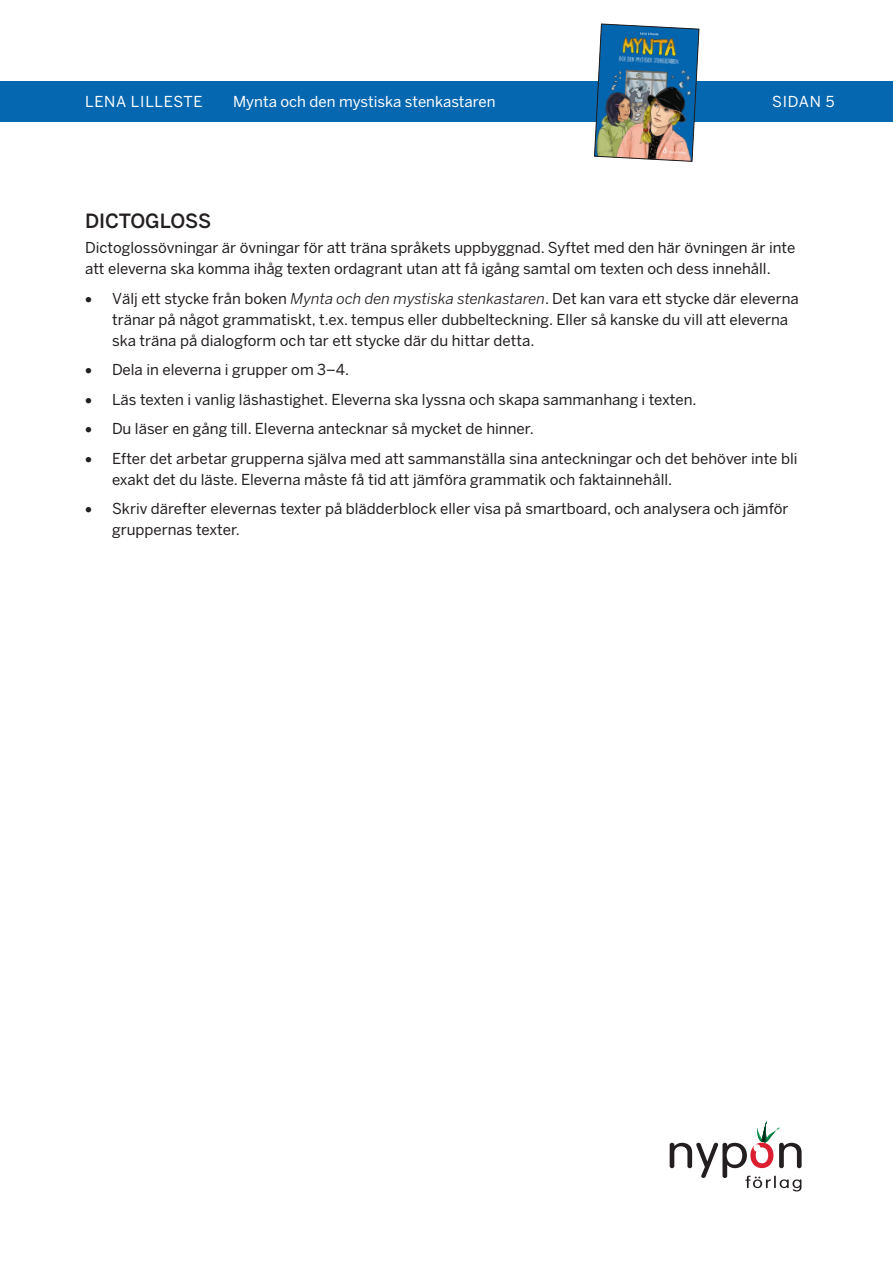
<style>
.page{position:relative;width:893px;height:1263px;background:#fff}
.page>*{position:absolute;margin:0;border:0;box-sizing:border-box;transform-origin:0 0}
.t1{font:500 19.5px "Benton Sans";letter-spacing:-.01em;color:#231f20}
.Brödtext{font:15px/21px "Benton Sans";color:#231f20}
.t2{font:15px "Benton Sans";color:#fff}
.t3{font:15px "Benton Sans";letter-spacing:.05em;color:#fff}
.s1{font-style:italic}
</style>
<div class="page">
<div style="left:0;top:81px;width:893px;height:40px;background:#0567b0"></div>
<svg style="left:670px;top:1121px;width:132px;height:70px"></svg>
<img style="left:594px;top:23px;width:105px;height:139px">
<p class="t3" style="left:85px;top:93px;width:119px">LENA LILLESTE</p>
<p class="t2" style="left:233px;top:93px;width:264px">Mynta och den mystiska stenkastaren</p>
<p class="t2" style="left:772px;top:93px;width:64px">SIDAN 5</p>
<h1 class="t1" style="left:85px;top:210px;width:128px">DICTOGLOSS</h1>
<p class="Brödtext" style="left:85px;top:238px;width:712px">Dictoglossövningar är övningar för att träna språkets uppbyggnad. Syftet med den här övningen är inte att eleverna ska komma ihåg texten ordagrant utan att få igång samtal om texten och dess innehåll.</p>
<p class="Brödtext" style="left:112px;top:288px;width:688px;text-indent:-27px">• Välj ett stycke från boken <span class="s1">Mynta och den mystiska stenkastaren</span>. Det kan vara ett stycke där eleverna tränar på något grammatiskt, t.ex. tempus eller dubbelteckning. Eller så kanske du vill att eleverna ska träna på dialogform och tar ett stycke där du hittar detta.</p>
<p class="Brödtext" style="left:85px;top:360px;width:265px">• Dela in eleverna i grupper om 3–4.</p>
<p class="Brödtext" style="left:85px;top:389px;width:613px">• Läs texten i vanlig läshastighet. Eleverna ska lyssna och skapa sammanhang i texten.</p>
<p class="Brödtext" style="left:85px;top:419px;width:450px">• Du läser en gång till. Eleverna antecknar så mycket de hinner.</p>
<p class="Brödtext" style="left:112px;top:448px;width:687px;text-indent:-27px">• Efter det arbetar grupperna själva med att sammanställa sina anteckningar och det behöver inte bli exakt det du läste. Eleverna måste få tid att jämföra grammatik och faktainnehåll.</p>
<p class="Brödtext" style="left:112px;top:499px;width:678px;text-indent:-27px">• Skriv därefter elevernas texter på blädderblock eller visa på smartboard, och analysera och jämför gruppernas texter.</p>
</div>
